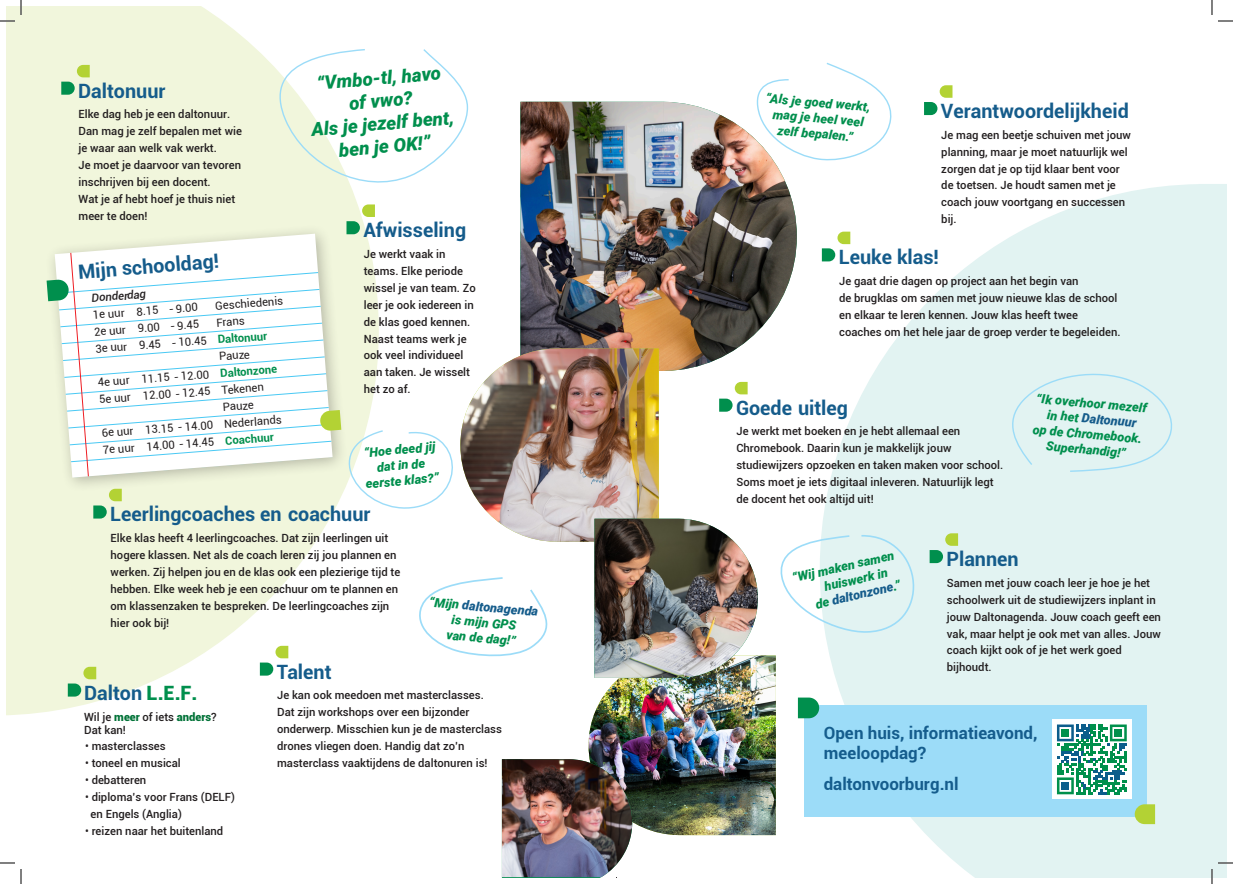
<style>
.page{position:relative;width:1233px;height:884px;background:#fff}
.page>*{position:absolute;margin:0;border:0;box-sizing:border-box;transform-origin:0 0}
.t1{font:700 19.7px "Roboto";color:#155c8b}
.t2{font:italic 900 18.7px/22.8px "Roboto";color:#008f4d;text-align:center}
.t3{font:700 16.9px "Roboto";color:#155d8d}
.t4{font:italic 900 12.7px/15.5px "Roboto";color:#008f4d;text-align:center}
.t5{font:italic 900 12.7px "Roboto";color:#155c8b}
.t6{font:500 11.3px/16.9px "Roboto";color:#231f20}
.t7{font:11.3px/16.8px "Roboto";color:#231f20}
.s1{font-weight:500;font-style:italic}
.s2{font-weight:700;color:#008f4d}
.s3{color:#155c8b}
.s4{color:#008f4d}
.s5{font-weight:900;color:#008f4d}
.s6{font-weight:900;color:#007237}
.s7{font-weight:400}
</style>
<div class="page">
<div style="left:958px;top:184px;width:268px;height:693px;background:#e2f3f2"></div>
<div style="left:7px;top:7px;width:40px;height:708px;background:#f1f6dc"></div>
<div style="left:804px;top:705px;width:343px;height:112px;background:#9cdcf8"></div>
<div style="left:1052px;top:720px;width:79px;height:79px;background:#fff"></div>
<svg style="left:1057px;top:724px;width:69px;height:70px"></svg>
<div style="left:1061px;top:729px;width:8px;height:7px;background:#00904c"></div>
<div style="left:1114px;top:729px;width:8px;height:7px;background:#00904c"></div>
<div style="left:1061px;top:782px;width:8px;height:7px;background:#0c5d8b"></div>
<svg style="left:1134px;top:804px;width:21px;height:20px"></svg>
<img style="left:47px;top:7px;width:911px;height:870px">
<div style="left:1001px;top:367px;width:183px;height:106px;background:#e2f3f2"></div>
<svg style="left:1218px;top:20px;width:15px;height:2px"></svg>
<svg style="left:1218px;top:862px;width:15px;height:2px"></svg>
<svg style="left:0;top:0;width:22px;height:22px"></svg>
<svg style="left:0;top:862px;width:22px;height:22px"></svg>
<svg style="left:1211px;top:0;width:1px;height:15px"></svg>
<svg style="left:1211px;top:869px;width:1px;height:15px"></svg>
<p class="t2" style="left:306px;top:72px;width:145px;rotate:-5deg">“Vmbo-tl, havo of vwo?<br>Als je jezelf bent, ben je OK!”</p>
<p class="t1" style="left:78px;top:77px;width:89px">Daltonuur</p>
<p class="t6" style="left:79px;top:105px;width:165px">Elke dag heb je een daltonuur.<br>Dan mag je zelf bepalen met wie je waar aan welk vak werkt.<br>Je moet je daarvoor van tevoren inschrijven bij een docent.<br>Wat je af hebt hoef je thuis niet meer te doen!</p>
<p class="t1" style="left:941px;top:97px;width:189px">Verantwoordelijkheid</p>
<p class="t4" style="left:766px;top:90px;width:107px;rotate:5deg">“Als je goed werkt, mag je heel veel zelf bepalen.”</p>
<p class="t6" style="left:941px;top:126px;width:191px">Je mag een beetje schuiven met jouw planning, maar je moet natuurlijk wel zorgen dat je op tijd klaar bent voor de toetsen. Je houdt samen met je coach jouw voortgang en successen bij.</p>
<p class="t1" style="left:363px;top:216px;width:104px">Afwisseling</p>
<p class="t6" style="left:364px;top:245px;width:114px">Je werkt vaak in teams. Elke periode wissel je van team. Zo leer je ook iedereen in de klas goed kennen.<br>Naast teams werk je ook veel individueel aan taken. Je wisselt het zo af.</p>
<p class="t1" style="left:838px;top:243px;width:102px">Leuke klas!</p>
<p class="t6" style="left:839px;top:272px;width:283px">Je gaat drie dagen op project aan het begin van<br>de brugklas om samen met jouw nieuwe klas de school en elkaar te leren kennen. Jouw klas heeft twee coaches om het hele jaar de groep verder te begeleiden.</p>
<p class="t1" style="left:77px;top:259px;width:142px;rotate:-5deg">Mijn schooldag!</p>
<p class="t7" style="left:91px;top:289px;width:107px;rotate:-4deg"><span class="s1">Donderdag<br></span>1e uur 8.15 - 9.00</p>
<p class="t7" style="left:215px;top:297px;width:69px;rotate:-4deg">Geschiedenis</p>
<p class="t7" style="left:94px;top:323px;width:107px;rotate:-4deg">2e uur 9.00 - 9.45</p>
<p class="t7" style="left:216px;top:314px;width:30px;rotate:-4deg">Frans</p>
<p class="t7" style="left:95px;top:339px;width:173px;rotate:-4deg">3e uur 9.45 - 10.45 <span class="s2">Daltonuur</span></p>
<p class="t7" style="left:218px;top:347px;width:32px;rotate:-4deg">Pauze</p>
<p class="t7" style="left:97px;top:373px;width:181px;rotate:-4deg">4e uur 11.15 - 12.00 <span class="s2">Daltonzone</span></p>
<p class="t7" style="left:99px;top:390px;width:167px;rotate:-4deg">5e uur 12.00 - 12.45 Tekenen</p>
<p class="t7" style="left:222px;top:398px;width:32px;rotate:-4deg">Pauze</p>
<p class="t7" style="left:101px;top:424px;width:182px;rotate:-4deg">6e uur 13.15 - 14.00 Nederlands</p>
<p class="t7" style="left:102px;top:441px;width:173px;rotate:-4deg">7e uur 14.00 - 14.45 <span class="s2">Coachuur</span></p>
<p class="t4" style="left:1036px;top:390px;width:113px;rotate:5deg">“Ik overhoor mezelf in het <span class="s3">Daltonuur<br></span>op de Chromebook.<br>Superhandig!”</p>
<p class="t1" style="left:736px;top:394px;width:113px">Goede uitleg</p>
<p class="t6" style="left:736px;top:422px;width:268px">Je werkt met boeken en je hebt allemaal een Chromebook. Daarin kun je makkelijk jouw studiewijzers opzoeken en taken maken voor school.<br>Soms moet je iets digitaal inleveren. Natuurlijk legt de docent het ook altijd uit!</p>
<p class="t4" style="left:362px;top:444px;width:75px;rotate:-5deg">“Hoe deed jij dat in de eerste klas?”</p>
<p class="t1" style="left:110px;top:501px;width:262px">Leerlingcoaches en coachuur</p>
<p class="t6" style="left:111px;top:529px;width:291px">Elke klas heeft 4 leerlingcoaches. Dat zijn leerlingen uit hogere klassen. Net als de coach leren zij jou plannen en werken. Zij helpen jou en de klas ook een plezierige tijd te hebben. Elke week heb je een coachuur om te plannen en om klassenzaken te bespreken. De leerlingcoaches zijn hier ook bij!</p>
<p class="t1" style="left:946px;top:545px;width:74px">Plannen</p>
<p class="t6" style="left:947px;top:574px;width:216px">Samen met jouw coach leer je hoe je het schoolwerk uit de studiewijzers inplant in jouw Daltonagenda. Jouw coach geeft een vak, maar helpt je ook met van alles. Jouw coach kijkt ook of je het werk goed bijhoudt.</p>
<p class="t4" style="left:790px;top:570px;width:106px;rotate:-13deg">“Wij maken samen</p>
<p class="t4" style="left:822px;top:578px;width:66px;rotate:-13deg">huiswerk in</p>
<p class="t5" style="left:813px;top:595px;width:88px;rotate:-13deg"><span class="s4">de</span> daltonzone<span class="s4">.”</span></p>
<p class="t4" style="left:430px;top:594px;width:111px;rotate:5deg">“Mijn <span class="s3">daltonagenda </span>is mijn GPS<br>van de dag!”</p>
<p class="t1" style="left:277px;top:658px;width:56px">Talent</p>
<p class="t6" style="left:277px;top:686px;width:226px">Je kan ook meedoen met masterclasses.<br>Dat zijn workshops over een bijzonder onderwerp. Misschien kun je de masterclass drones vliegen doen. Handig dat zo’n masterclass vaaktijdens de daltonuren is!</p>
<p class="t1" style="left:84px;top:679px;width:115px">Dalton <span class="s5">L.E.F.</span></p>
<p class="t6" style="left:84px;top:709px;width:134px;line-height:13.1px">Wil je <span class="s6">meer</span> of iets <span class="s6">anders</span>?<br>Dat kan!</p>
<p class="t3" style="left:823px;top:721px;width:215px">Open huis, informatieavond,</p>
<p class="t3" style="left:823px;top:741px;width:104px">meeloopdag?</p>
<p class="t3" style="left:823px;top:772px;width:136px">daltonvoorburg.nl</p>
<p class="t6" style="left:85px;top:737px;width:82px"><span class="s7">•</span> masterclasses</p>
<p class="t6" style="left:85px;top:754px;width:97px"><span class="s7">•</span> toneel en musical</p>
<p class="t6" style="left:85px;top:771px;width:63px"><span class="s7">•</span> debatteren</p>
<p class="t6" style="left:91px;top:788px;width:146px;text-indent:-6px"><span class="s7">•</span> diploma’s voor Frans (DELF) en Engels (Anglia)</p>
<p class="t6" style="left:85px;top:822px;width:140px"><span class="s7">•</span> reizen naar het buitenland</p>
</div>
